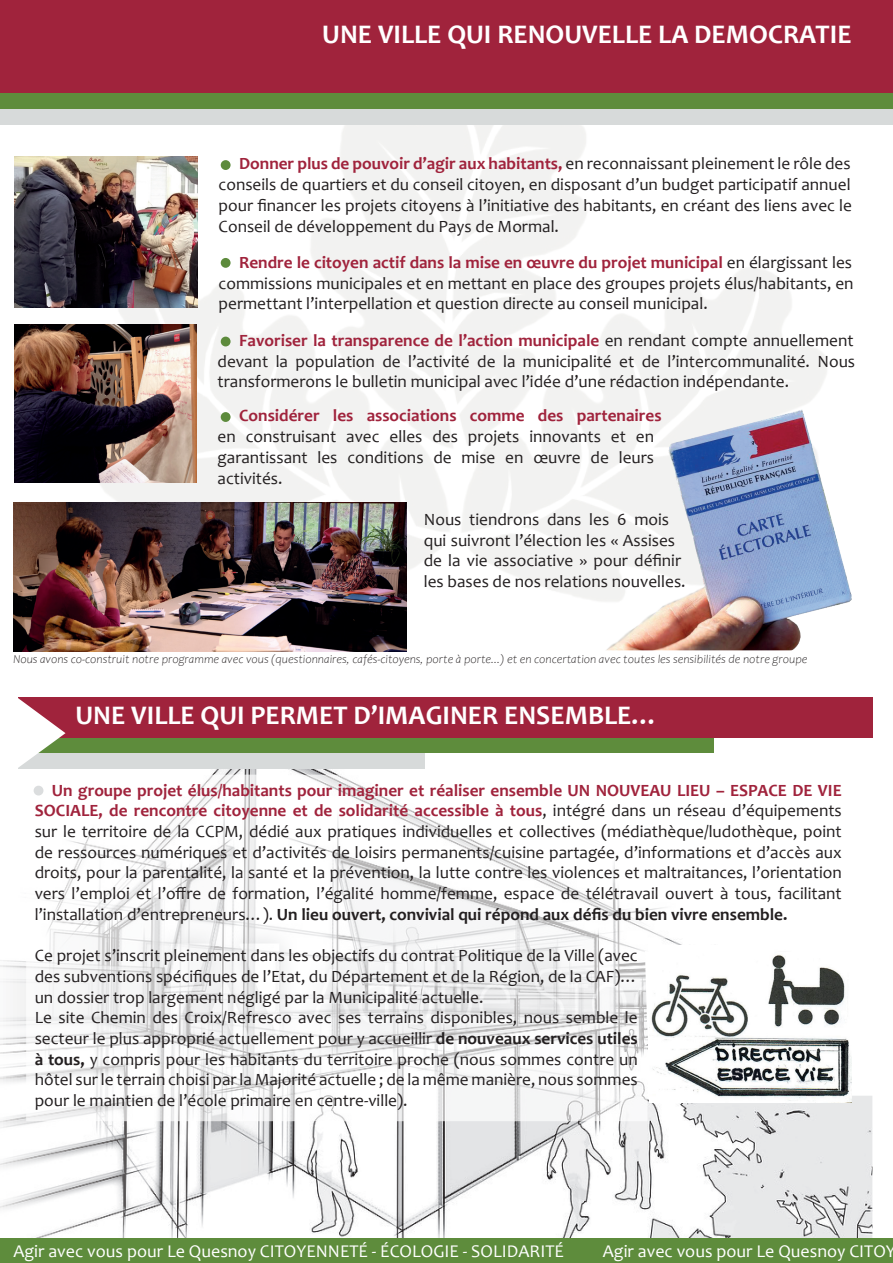
<style>
.page{position:relative;width:893px;height:1263px;background:#fff}
.page>*{position:absolute;margin:0;border:0;box-sizing:border-box;transform-origin:0 0}
.t1{font:700 27px "Candara";color:#fff}
.t2{font:18px "Candara";color:#fff}
.t3{font:17.25px/20.7px "Candara";color:#231f20;text-align:justify}
.t4{font:italic 300 12px "Candara";color:#231f20}
.s1{font-weight:700;color:#a0233c}
.s2{font-weight:700}
</style>
<div class="page">
<img style="left:0;top:752px;width:872px;height:486px">
<img style="left:64px;top:124px;width:801px;height:474px">
<svg style="left:26px;top:775px;width:825px;height:346px"></svg>
<img style="left:13px;top:502px;width:394px;height:149px">
<img style="left:14px;top:157px;width:183px;height:151px">
<img style="left:14px;top:325px;width:182px;height:157px">
<img style="left:586px;top:407px;width:268px;height:243px">
<div style="left:0;top:1238px;width:893px;height:25px;background:#5e8c3c"></div>
<div style="left:0;top:102px;width:893px;height:22px;background:#d7dada"></div>
<div style="left:18px;top:746px;width:406px;height:22px;background:#d7dada"></div>
<div style="left:0;top:86px;width:893px;height:23px;background:#5e8c3c"></div>
<div style="left:18px;top:730px;width:696px;height:22px;background:#5e8c3c"></div>
<div style="left:0;top:0;width:893px;height:93px;background:#a0233c"></div>
<div style="left:18px;top:697px;width:854px;height:40px;background:#a0233c"></div>
<img style="left:649px;top:946px;width:202px;height:156px">
<div style="left:221px;top:160px;width:10px;height:10px;background:#5d8b3c;border-radius:50%"></div>
<div style="left:34px;top:786px;width:9px;height:9px;background:#dbddde;border-radius:50%"></div>
<div style="left:221px;top:258px;width:10px;height:10px;background:#5d8b3c;border-radius:50%"></div>
<div style="left:221px;top:337px;width:10px;height:9px;background:#5d8b3c;border-radius:50%"></div>
<div style="left:221px;top:412px;width:10px;height:10px;background:#5d8b3c;border-radius:50%"></div>
<svg style="left:17px;top:698px;width:49px;height:71px"></svg>
<p class="t1" style="left:322px;top:17px;width:531px">UNE VILLE QUI RENOUVELLE LA DEMOCRATIE</p>
<p class="t3" style="left:219px;top:153px;width:635px;text-indent:20px"><span class="s1">Donner plus de pouvoir d’agir aux habitants,</span> en reconnaissant pleinement le rôle des conseils de quartiers et du conseil citoyen, en disposant d’un budget participatif annuel pour financer les projets citoyens à l’initiative des habitants, en créant des liens avec le Conseil de développement du Pays de Mormal.</p>
<p class="t3" style="left:219px;top:252px;width:636px;text-indent:20px"><span class="s1">Rendre le citoyen actif dans la mise en œuvre du projet municipal</span> en élargissant les commissions municipales et en mettant en place des groupes projets élus/habitants, en permettant l’interpellation et question directe au conseil municipal.</p>
<p class="t3" style="left:218px;top:330px;width:639px;text-indent:22px"><span class="s1">Favoriser la transparence de l’action municipale</span> en rendant compte annuellement devant la population de l’activité de la municipalité et de l’intercommunalité. Nous transformerons le bulletin municipal avec l’idée d’une rédaction indépendante.</p>
<p class="t3" style="left:218px;top:405px;width:445px;text-align:left;text-indent:22px"><span class="s1">Considérer les associations comme des partenaires </span>en construisant avec elles des projets innovants et en garantissant les conditions de mise en œuvre de leurs activités.</p>
<p class="t3" style="left:424px;top:509px;width:263px;text-align:left">Nous tiendrons dans les 6 mois qui suivront l’élection les « Assises de la vie associative » pour définir les bases de nos relations nouvelles.</p>
<p class="t4" style="left:13px;top:653px;width:795px">Nous avons co-construit notre programme avec vous (questionnaires, cafés-citoyens, porte à porte...) et en concertation avec toutes les sensibilités de notre groupe</p>
<p class="t1" style="left:75px;top:698px;width:584px">UNE VILLE QUI PERMET D’IMAGINER ENSEMBLE…</p>
<p class="t3" style="left:35px;top:779px;width:809px;text-indent:17px"><span class="s1">Un groupe projet élus/habitants pour imaginer et réaliser ensemble UN NOUVEAU LIEU – ESPACE DE VIE SOCIALE, de rencontre citoyenne et de solidarité accessible à tous</span>, intégré dans un réseau d’équipements sur le territoire de la CCPM, dédié aux pratiques individuelles et collectives (médiathèque/ludothèque, point de ressources numériques et d’activités de loisirs permanents/cuisine partagée, d’informations et d’accès aux droits, pour la parentalité, la santé et la prévention, la lutte contre les violences et maltraitances, l’orientation vers l’emploi et l’offre de formation, l’égalité homme/femme, espace de télétravail ouvert à tous, facilitant l’installation d’entrepreneurs…). <span class="s2">Un lieu ouvert, convivial qui répond aux défis du bien vivre ensemble.</span></p>
<p class="t3" style="left:35px;top:945px;width:605px;text-align:left">Ce projet s’inscrit pleinement dans les objectifs du contrat Politique de la Ville (avec des subventions spécifiques de l’Etat, du Département et de la Région, de la CAF)… un dossier trop largement négligé par la Municipalité actuelle.<br>Le site Chemin des Croix/Refresco avec ses terrains disponibles, nous semble le secteur le plus approprié actuellement pour y accueillir <span class="s2">de nouveaux services utiles à tous,</span> y compris pour les habitants du territoire proche (nous sommes contre un hôtel sur le terrain choisi par la Majorité actuelle ; de la même manière, nous sommes pour le maintien de l’école primaire en centre-ville).</p>
<p class="t2" style="left:13px;top:1239px;width:552px">Agir avec vous pour Le Quesnoy CITOYENNETÉ - ÉCOLOGIE - SOLIDARITÉ</p>
<p class="t2" style="left:603px;top:1239px;width:294px">Agir avec vous pour Le Quesnoy CITOY</p>
</div>
